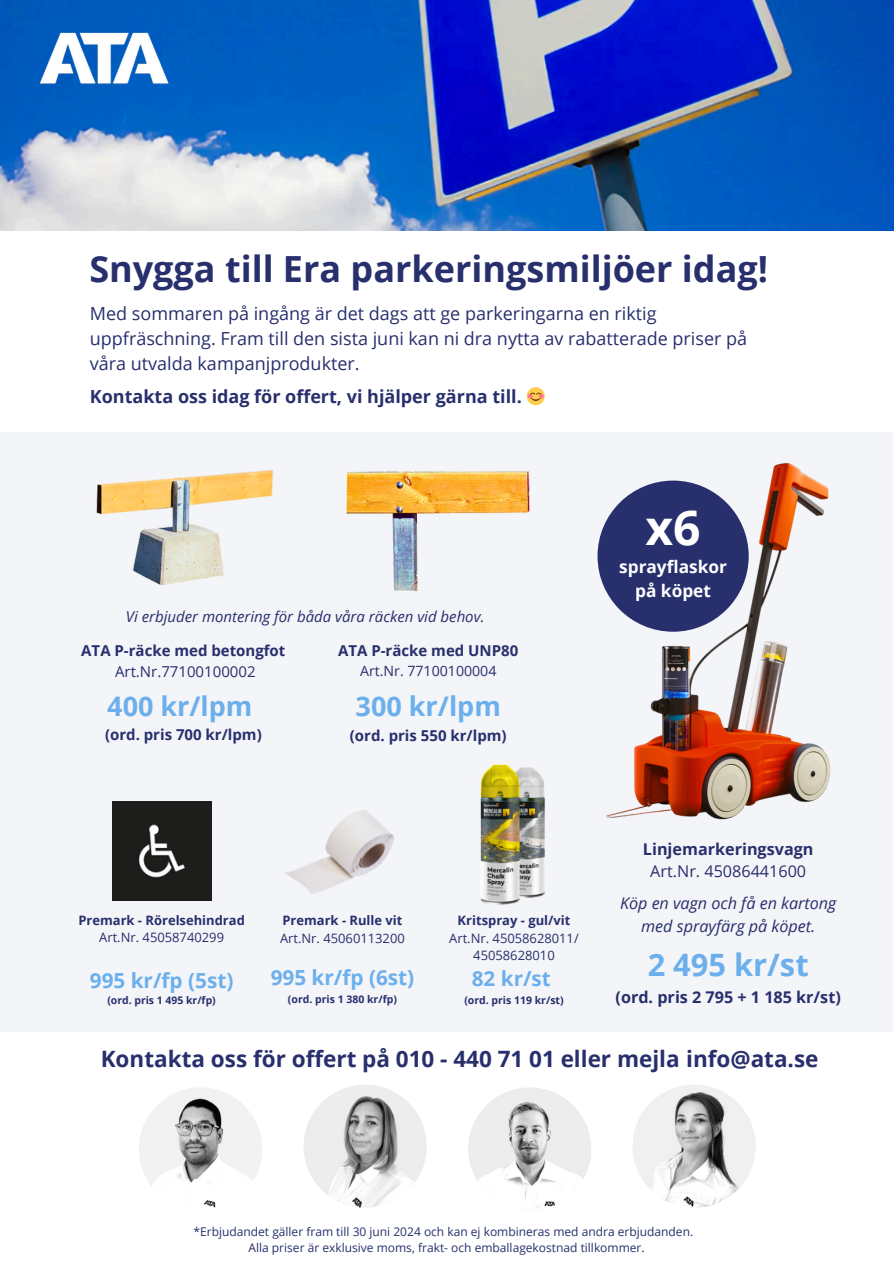
<style>
.page{position:relative;width:894px;height:1264px;background:#fff}
.page>*{position:absolute;margin:0;border:0;box-sizing:border-box;transform-origin:0 0}
.t1{font:700 48px "Open Sans";color:#fff}
.t2{font:700 36px "Open Sans";color:#282f6d}
.t3{font:700 30.9px "Open Sans";color:#6cafed}
.t4{font:700 27px "Open Sans";color:#6cafed}
.t5{font:700 22.5px "Open Sans";color:#282f6d}
.t6{font:700 20.7px "Open Sans";color:#6cafed}
.t7{font:18px/25px "Open Sans";color:#282f6d}
.t8{font:700 18px "Open Sans";color:#282f6d}
.t9{font:700 17.25px/24px "Open Sans";color:#fff;text-align:center}
.t10{font:700 16.2px "Open Sans";color:#282f6d}
.t11{font:italic 16.2px/22.5px "Open Sans";color:#282f6d;text-align:center}
.t12{font:16.2px "Open Sans";color:#282f6d}
.t13{font:700 15px "Open Sans";color:#282f6d}
.t14{font:italic 15px "Open Sans";color:#282f6d}
.t15{font:15px "Open Sans";color:#282f6d}
.t16{font:14.1px "Open Sans";color:#282f6d}
.t17{font:12.9px "Open Sans";color:#282f6d}
.t18{font:700 12.9px "Open Sans";color:#282f6d}
.t19{font:12px "Open Sans";color:#282f6d}
.t20{font:700 10.5px "Open Sans";color:#282f6d}
.s1{font-style:inherit}
</style>
<div class="page">
<img style="left:0;top:0;width:893px;height:230px">
<img style="left:25px;top:19px;width:158px;height:78px">
<div style="left:0;top:432px;width:892px;height:599px;background:#f4f5f8"></div>
<img style="left:346px;top:471px;width:184px;height:120px">
<img style="left:96px;top:470px;width:177px;height:116px">
<img style="left:598px;top:463px;width:233px;height:357px">
<div style="left:597px;top:480px;width:151px;height:151px;background:#282f6d;border-radius:50%"></div>
<img style="left:112px;top:801px;width:99px;height:99px">
<img style="left:286px;top:810px;width:108px;height:84px">
<img style="left:480px;top:764px;width:65px;height:141px">
<img style="left:139px;top:1087px;width:123px;height:123px;border-radius:50%">
<img style="left:303px;top:1084px;width:123px;height:123px;border-radius:50%">
<img style="left:468px;top:1087px;width:123px;height:123px;border-radius:50%">
<img style="left:632px;top:1084px;width:123px;height:123px;border-radius:50%">
<p class="t2" style="left:89px;top:243px;width:680px">Snygga till Era parkeringsmiljöer idag!</p>
<p class="t7" style="left:90px;top:300px;width:658px">Med <span class="s1">sommaren</span> på ingång är det dags att ge parkeringarna en riktig uppfräschning. Fram till den sista juni kan ni dra nytta av rabatterade priser på våra utvalda kampanjprodukter.</p>
<p class="t8" style="left:90px;top:383px;width:433px">Kontakta oss idag för offert, vi hjälper gärna till.</p>
<p class="t14" style="left:126px;top:606px;width:360px">Vi erbjuder montering för båda våra räcken vid behov.</p>
<h6 class="t13" style="left:81px;top:640px;width:205px">ATA P-räcke med betongfot</h6>
<p class="t15" style="left:115px;top:661px;width:142px">Art.Nr.77100100002</p>
<p class="t4" style="left:107px;top:687px;width:147px">400 kr/lpm</p>
<p class="t13" style="left:105px;top:724px;width:158px">(ord. pris 700 kr/lpm)</p>
<h6 class="t13" style="left:338px;top:639px;width:182px">ATA P-räcke med UNP80</h6>
<p class="t16" style="left:360px;top:661px;width:138px">Art.Nr. 77100100004</p>
<p class="t4" style="left:355px;top:687px;width:147px">300 kr/lpm</p>
<p class="t13" style="left:350px;top:724px;width:158px">(ord. pris 550 kr/lpm)</p>
<p class="t1" style="left:645px;top:493px;width:57px">x6</p>
<h1 class="t9" style="left:619px;top:554px;width:109px">sprayflaskor på köpet</h1>
<h6 class="t18" style="left:78px;top:911px;width:168px">Premark - Rörelsehindrad</h6>
<p class="t17" style="left:99px;top:928px;width:126px">Art.Nr. 45058740299</p>
<p class="t6" style="left:90px;top:965px;width:145px">995 kr/fp (5st)</p>
<p class="t20" style="left:107px;top:992px;width:110px">(ord. pris 1 495 kr/fp)</p>
<p class="t18" style="left:282px;top:911px;width:121px">Premark - Rulle vit</p>
<p class="t17" style="left:280px;top:928px;width:126px">Art.Nr. 45060113200</p>
<p class="t6" style="left:270px;top:963px;width:145px">995 kr/fp (6st)</p>
<p class="t20" style="left:288px;top:991px;width:110px">(ord. pris 1 380 kr/fp)</p>
<p class="t18" style="left:457px;top:911px;width:114px">Kritspray - gul/vit</p>
<p class="t17" style="left:449px;top:928px;width:131px">Art.Nr. 45058628011/</p>
<p class="t17" style="left:473px;top:946px;width:83px">45058628010</p>
<p class="t6" style="left:471px;top:964px;width:80px">82 kr/st</p>
<p class="t20" style="left:464px;top:992px;width:101px">(ord. pris 119 kr/st)</p>
<p class="t10" style="left:642px;top:837px;width:172px">Linjemarkeringsvagn</p>
<p class="t12" style="left:650px;top:859px;width:157px">Art.Nr. 45086441600</p>
<p class="t11" style="left:620px;top:891px;width:218px">Köp en vagn och få en kartong med sprayfärg på köpet.</p>
<p class="t3" style="left:647px;top:942px;width:162px">2 495 kr/st</p>
<p class="t10" style="left:615px;top:985px;width:227px">(ord. pris 2 795 + 1 185 kr/st)</p>
<p class="t5" style="left:101px;top:1042px;width:719px">Kontakta oss för offert på 010 - 440 71 01 eller mejla info@ata.se</p>
<p class="t19" style="left:193px;top:1223px;width:501px">*Erbjudandet gäller fram till 30 juni 2024 och kan ej kombineras med andra erbjudanden.</p>
<p class="t19" style="left:248px;top:1239px;width:397px">Alla priser är exklusive moms, frakt- och emballagekostnad tillkommer.</p>
</div>
